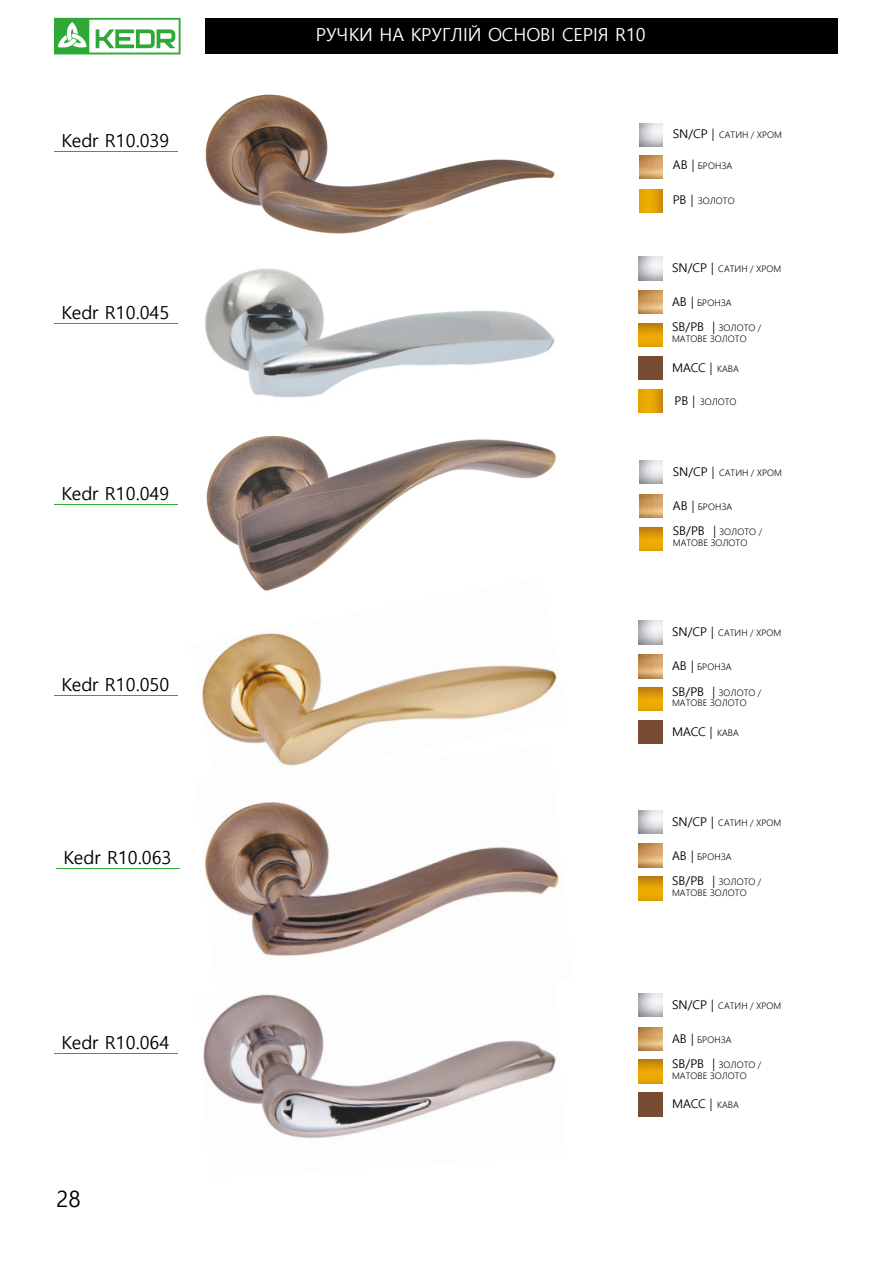
<style>
.page{position:relative;width:893px;height:1263px;background:#fff}
.page>*{position:absolute;margin:0;border:0;box-sizing:border-box;transform-origin:0 0}
.t1{font:22.5px "Malgun Gothic";color:#000}
.t2{font:18px "Malgun Gothic";color:#000}
.t3{font:18px "Malgun Gothic";color:#fff}
.t4{font:12px "Malgun Gothic";letter-spacing:-.015em;color:#000}
.t5{font:300 9px/10.8px "Malgun Gothic";color:#000}
.s1{font-weight:400;font-size:12px}
.s2{font-weight:300;font-size:9px}
</style>
<div class="page">
<svg style="left:54px;top:18px;width:127px;height:36px"></svg>
<div style="left:205px;top:18px;width:633px;height:36px;background:#000"></div>
<img style="left:205px;top:94px;width:350px;height:140px">
<img style="left:639px;top:155px;width:24px;height:24px">
<img style="left:639px;top:189px;width:24px;height:24px">
<hr style="left:54px;top:151px;width:124px;height:1px;background:#2ea836">
<img style="left:639px;top:291px;width:23px;height:23px">
<img style="left:639px;top:356px;width:23px;height:24px">
<img style="left:639px;top:389px;width:23px;height:23px">
<img style="left:639px;top:323px;width:23px;height:24px">
<img style="left:205px;top:268px;width:350px;height:130px">
<hr style="left:54px;top:323px;width:124px;height:1px;background:#2ea836">
<img style="left:206px;top:435px;width:350px;height:142px">
<hr style="left:54px;top:504px;width:124px;height:1px;background:#2ea836">
<img style="left:639px;top:494px;width:24px;height:24px">
<img style="left:639px;top:527px;width:24px;height:23px">
<img style="left:202px;top:577px;width:355px;height:169px">
<hr style="left:54px;top:695px;width:124px;height:1px;background:#2ea836">
<img style="left:639px;top:655px;width:23px;height:23px">
<img style="left:639px;top:720px;width:23px;height:24px">
<img style="left:639px;top:687px;width:23px;height:24px">
<img style="left:204px;top:746px;width:355px;height:210px">
<hr style="left:56px;top:868px;width:124px;height:1px;background:#2ea836">
<img style="left:639px;top:844px;width:23px;height:23px">
<img style="left:639px;top:877px;width:23px;height:23px">
<img style="left:203px;top:994px;width:353px;height:145px">
<hr style="left:54px;top:1053px;width:124px;height:1px;background:#2ea836">
<img style="left:639px;top:1027px;width:23px;height:23px">
<img style="left:639px;top:1093px;width:23px;height:23px">
<img style="left:639px;top:1060px;width:23px;height:23px">
<h2 class="t3" style="left:316px;top:25px;width:332px">РУЧКИ НА КРУГЛIЙ ОСНОВI СЕРIЯ R10</h2>
<h2 class="t2" style="left:61px;top:130px;width:110px">Kedr R10.039</h2>
<p class="t5" style="left:673px;top:129px;width:111px"><span class="s1">SN/CP |</span> САТИН / ХРОМ</p>
<p class="t5" style="left:673px;top:161px;width:61px"><span class="s1">AB |</span> БРОНЗА</p>
<h2 class="t2" style="left:61px;top:302px;width:110px">Kedr R10.045</h2>
<h2 class="t2" style="left:61px;top:483px;width:110px">Kedr R10.049</h2>
<h2 class="t2" style="left:61px;top:675px;width:110px">Kedr R10.050</h2>
<h2 class="t2" style="left:63px;top:847px;width:110px">Kedr R10.063</h2>
<h2 class="t2" style="left:61px;top:1032px;width:110px">Kedr R10.064</h2>
<h1 class="t1" style="left:56px;top:1186px;width:26px">28</h1>
<p class="t5" style="left:673px;top:195px;width:63px"><span class="s1">PB |</span> ЗОЛОТО</p>
<p class="t5" style="left:672px;top:264px;width:111px"><span class="s1">SN/CP |</span> САТИН / ХРОМ</p>
<p class="t5" style="left:672px;top:298px;width:61px"><span class="s1">AB |</span> БРОНЗА</p>
<p class="t5" style="left:672px;top:323px;width:91px"><span class="s1">SB/PB |</span> ЗОЛОТО /<br>МАТОВЕ ЗОЛОТО</p>
<h3 class="t4" style="left:672px;top:361px;width:68px">MACC | <span class="s2">КАВА</span></h3>
<p class="t5" style="left:675px;top:396px;width:63px"><span class="s1">PB |</span> ЗОЛОТО</p>
<p class="t5" style="left:673px;top:467px;width:111px"><span class="s1">SN/CP |</span> САТИН / ХРОМ</p>
<p class="t5" style="left:673px;top:501px;width:61px"><span class="s1">AB |</span> БРОНЗА</p>
<p class="t5" style="left:673px;top:527px;width:91px"><span class="s1">SB/PB |</span> ЗОЛОТО /<br>МАТОВЕ ЗОЛОТО</p>
<p class="t5" style="left:672px;top:628px;width:111px"><span class="s1">SN/CP |</span> САТИН / ХРОМ</p>
<p class="t5" style="left:672px;top:662px;width:61px"><span class="s1">AB |</span> БРОНЗА</p>
<p class="t5" style="left:672px;top:687px;width:91px"><span class="s1">SB/PB |</span> ЗОЛОТО /<br>МАТОВЕ ЗОЛОТО</p>
<h3 class="t4" style="left:672px;top:725px;width:68px">MACC | <span class="s2">КАВА</span></h3>
<p class="t5" style="left:672px;top:817px;width:111px"><span class="s1">SN/CP |</span> САТИН / ХРОМ</p>
<p class="t5" style="left:672px;top:851px;width:61px"><span class="s1">AB |</span> БРОНЗА</p>
<p class="t5" style="left:672px;top:876px;width:91px"><span class="s1">SB/PB |</span> ЗОЛОТО /<br>МАТОВЕ ЗОЛОТО</p>
<p class="t5" style="left:672px;top:1000px;width:111px"><span class="s1">SN/CP |</span> САТИН / ХРОМ</p>
<p class="t5" style="left:672px;top:1034px;width:61px"><span class="s1">AB |</span> БРОНЗА</p>
<p class="t5" style="left:672px;top:1059px;width:91px"><span class="s1">SB/PB |</span> ЗОЛОТО /<br>МАТОВЕ ЗОЛОТО</p>
<h3 class="t4" style="left:672px;top:1097px;width:68px">MACC | <span class="s2">КАВА</span></h3>
</div>
